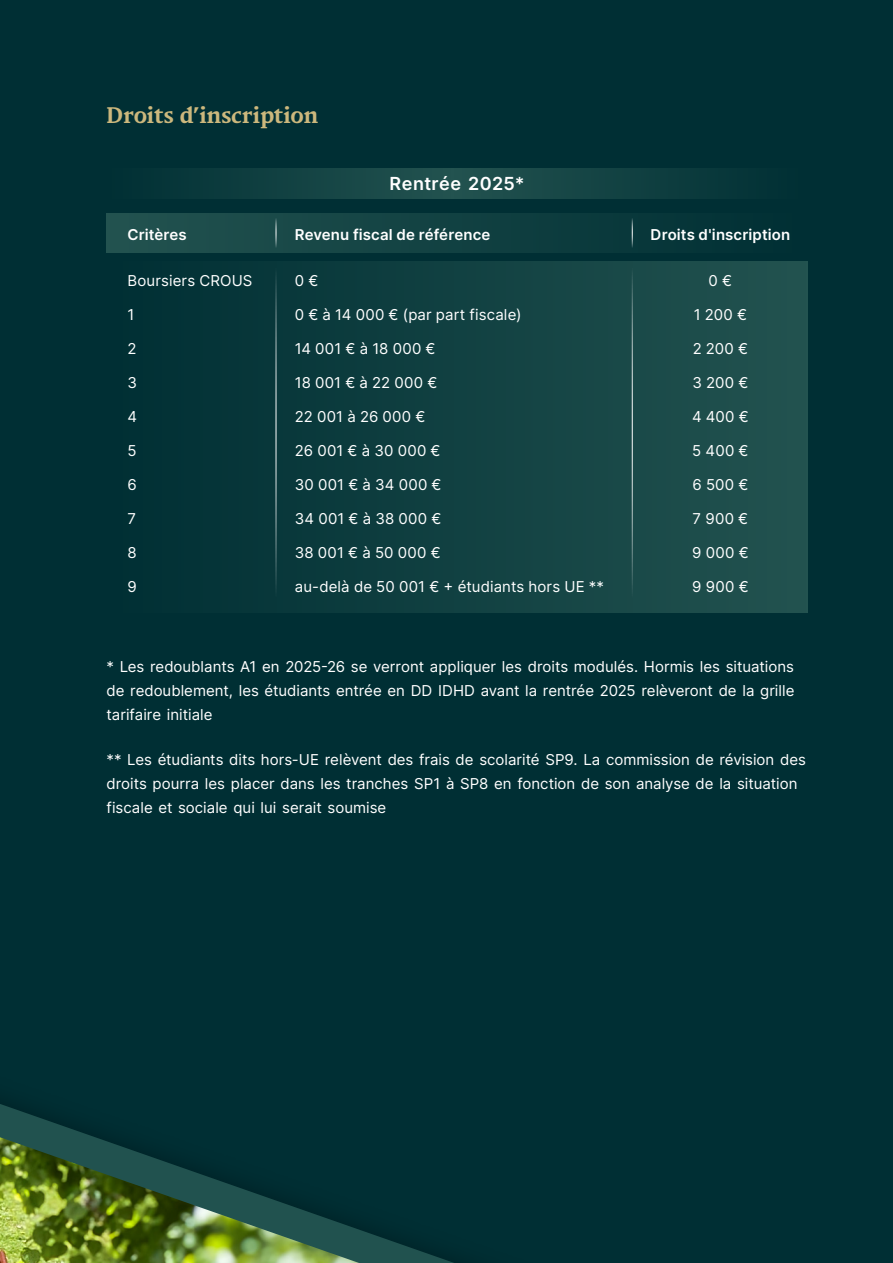
<style>
.page{position:relative;width:893px;height:1263px;background:#002f34}
.page>*{position:absolute;margin:0;border:0;box-sizing:border-box;transform-origin:0 0}
.t1{font:700 21px "Oree";color:#ccb87d}
.t2{font:600 18px "Inter";letter-spacing:.02em;color:#fff}
.t3{font:15px/24px "Inter";letter-spacing:.005em;color:#fff;text-align:justify}
.t4{font:600 15px "Inter";letter-spacing:.01em;color:#fff}
</style>
<div class="page">
<img style="left:0;top:1104px;width:454px;height:159px">
<svg style="left:209px;top:168px;width:490px;height:30px;fill:#164646"></svg>
<div style="left:106px;top:213px;width:702px;height:40px;background:linear-gradient(to right,#235350,#002f34)"></div>
<div style="left:106px;top:261px;width:702px;height:351px;background:linear-gradient(to right,#002f34,#22524f)"></div>
<hr style="left:276px;top:268px;width:1px;height:331px;background:#fff">
<hr style="left:276px;top:217px;width:1px;height:31px;background:#fff">
<hr style="left:632px;top:217px;width:1px;height:31px;background:#fff">
<hr style="left:632px;top:268px;width:1px;height:331px;background:#fff">
<h1 class="t1" style="left:107px;top:101px;width:213px">Droits d’inscription</h1>
<p class="t2" style="left:390px;top:170px;width:137px">Rentrée 2025*</p>
<p class="t4" style="left:128px;top:223px;width:61px">Critères</p>
<p class="t4" style="left:295px;top:223px;width:197px">Revenu fiscal de référence</p>
<p class="t4" style="left:651px;top:223px;width:141px">Droits d'inscription</p>
<p class="t3" style="left:128px;top:268px;width:126px">Boursiers CROUS</p>
<p class="t3" style="left:295px;top:268px;width:25px">0 €</p>
<p class="t3" style="left:709px;top:268px;width:25px">0 €</p>
<p class="t3" style="left:128px;top:302px;width:8px">1</p>
<p class="t3" style="left:295px;top:302px;width:228px">0 € à 14 000 € (par part fiscale)</p>
<p class="t3" style="left:694px;top:302px;width:55px">1 200 €</p>
<p class="t3" style="left:128px;top:336px;width:11px">2</p>
<p class="t3" style="left:295px;top:336px;width:142px">14 001 € à 18 000 €</p>
<p class="t3" style="left:693px;top:336px;width:57px">2 200 €</p>
<p class="t3" style="left:128px;top:370px;width:11px">3</p>
<p class="t3" style="left:295px;top:370px;width:144px">18 001 € à 22 000 €</p>
<p class="t3" style="left:692px;top:370px;width:57px">3 200 €</p>
<p class="t3" style="left:128px;top:404px;width:11px">4</p>
<p class="t3" style="left:295px;top:404px;width:132px">22 001 à 26 000 €</p>
<p class="t3" style="left:692px;top:404px;width:58px">4 400 €</p>
<p class="t3" style="left:128px;top:438px;width:11px">5</p>
<p class="t3" style="left:295px;top:438px;width:147px">26 001 € à 30 000 €</p>
<p class="t3" style="left:692px;top:438px;width:58px">5 400 €</p>
<p class="t3" style="left:128px;top:472px;width:11px">6</p>
<p class="t3" style="left:295px;top:472px;width:148px">30 001 € à 34 000 €</p>
<p class="t3" style="left:692px;top:472px;width:57px">6 500 €</p>
<p class="t3" style="left:128px;top:506px;width:10px">7</p>
<p class="t3" style="left:295px;top:506px;width:148px">34 001 € à 38 000 €</p>
<p class="t3" style="left:693px;top:506px;width:57px">7 900 €</p>
<p class="t3" style="left:128px;top:540px;width:11px">8</p>
<p class="t3" style="left:295px;top:540px;width:147px">38 001 € à 50 000 €</p>
<p class="t3" style="left:692px;top:540px;width:58px">9 000 €</p>
<p class="t3" style="left:128px;top:574px;width:11px">9</p>
<p class="t3" style="left:295px;top:574px;width:311px">au-delà de 50 001 € + étudiants hors UE **</p>
<p class="t3" style="left:692px;top:574px;width:58px">9 900 €</p>
<p class="t3" style="left:107px;top:654px;width:689px">* Les redoublants A1 en 2025-26 se verront appliquer les droits modulés. Hormis les situations de redoublement, les étudiants entrée en DD IDHD avant la rentrée 2025 relèveront de la grille tarifaire initiale</p>
<p class="t3" style="left:107px;top:748px;width:701px;text-align:left">** Les étudiants dits hors-UE relèvent des frais de scolarité SP9. La commission de révision des droits pourra les placer dans les tranches SP1 à SP8 en fonction de son analyse de la situation fiscale et sociale qui lui serait soumise</p>
</div>
